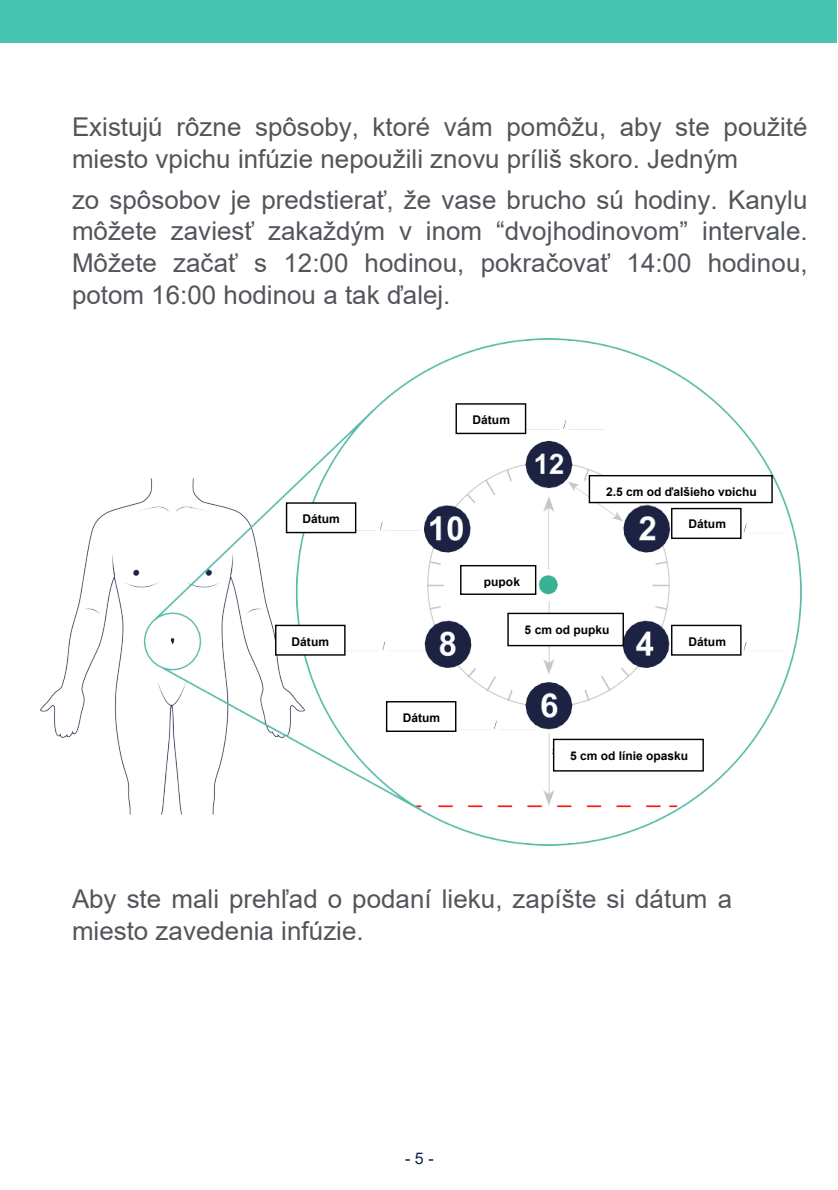
<style>
.page{position:relative;width:838px;height:1190px;background:#fff}
.page>*{position:absolute;margin:0;border:0;box-sizing:border-box;transform-origin:0 0}
.t1{font:26px/32px "Arial";color:#52555a}
.t2{font:16px "Arial";color:#131f44}
.t3{font:700 12px "Arial";letter-spacing:.005em;color:#000}
</style>
<div class="page">
<div style="left:0;top:0;width:837px;height:42px;background:#48c5b0"></div>
<img style="left:40px;top:339px;width:761px;height:506px">
<div style="left:456px;top:404px;width:70px;height:29px;background:#fff"></div>
<div style="left:456px;top:403px;width:70px;height:31px;border:1px solid #000"></div>
<div style="left:287px;top:503px;width:69px;height:30px;background:#fff"></div>
<div style="left:286px;top:502px;width:70px;height:31px;border:1px solid #000"></div>
<div style="left:276px;top:625px;width:69px;height:30px;background:#fff"></div>
<div style="left:275px;top:625px;width:71px;height:31px;border:1px solid #000"></div>
<div style="left:387px;top:702px;width:69px;height:29px;background:#fff"></div>
<div style="left:386px;top:701px;width:70px;height:31px;border:1px solid #000"></div>
<div style="left:672px;top:625px;width:69px;height:30px;background:#fff"></div>
<div style="left:671px;top:625px;width:71px;height:31px;border:1px solid #000"></div>
<div style="left:672px;top:509px;width:69px;height:29px;background:#fff"></div>
<div style="left:671px;top:508px;width:71px;height:31px;border:1px solid #000"></div>
<div style="left:461px;top:566px;width:75px;height:28px;background:#fff"></div>
<div style="left:460px;top:565px;width:76px;height:30px;border:1px solid #000"></div>
<div style="left:508px;top:613px;width:115px;height:33px;background:#fff"></div>
<div style="left:507px;top:613px;width:117px;height:33px;border:1px solid #000"></div>
<div style="left:554px;top:739px;width:149px;height:32px;background:#fff"></div>
<div style="left:553px;top:739px;width:151px;height:33px;border:1px solid #000"></div>
<div style="left:589px;top:476px;width:183px;height:27px;background:#fff"></div>
<div style="left:589px;top:475px;width:184px;height:28px;border:1px solid #000"></div>
<p class="t1" style="left:72px;top:111px;width:737px">Existujú rôzne spôsoby, ktoré vám pomôžu, aby ste použité miesto vpichu infúzie nepoužili znovu príliš skoro. Jedným</p>
<p class="t1" style="left:72px;top:184px;width:737px;text-align:justify">zo spôsobov je predstierať, že vase brucho sú hodiny. Kanylu môžete zaviesť zakaždým v inom “dvojhodinovom” intervale.<br>Môžete začať s 12:00 hodinou, pokračovať 14:00 hodinou, potom 16:00 hodinou a tak ďalej.</p>
<p class="t3" style="left:302px;top:512px;width:39px">Dátum</p>
<p class="t3" style="left:292px;top:635px;width:39px">Dátum</p>
<p class="t3" style="left:403px;top:711px;width:39px">Dátum</p>
<p class="t3" style="left:473px;top:413px;width:39px">Dátum</p>
<p class="t3" style="left:484px;top:575px;width:38px">pupok</p>
<p class="t3" style="left:606px;top:485px;width:152px">2.5 cm od ďalšieho vpichu</p>
<p class="t3" style="left:689px;top:518px;width:39px">Dátum</p>
<p class="t3" style="left:525px;top:623px;width:86px">5 cm od pupku</p>
<p class="t3" style="left:689px;top:635px;width:39px">Dátum</p>
<p class="t3" style="left:570px;top:749px;width:120px">5 cm od línie opasku</p>
<p class="t1" style="left:72px;top:883px;width:662px">Aby ste mali prehľad o podaní lieku, zapíšte si dátum a miesto zavedenia infúzie.</p>
<p class="t2" style="left:405px;top:1150px;width:30px">- 5 -</p>
</div>
